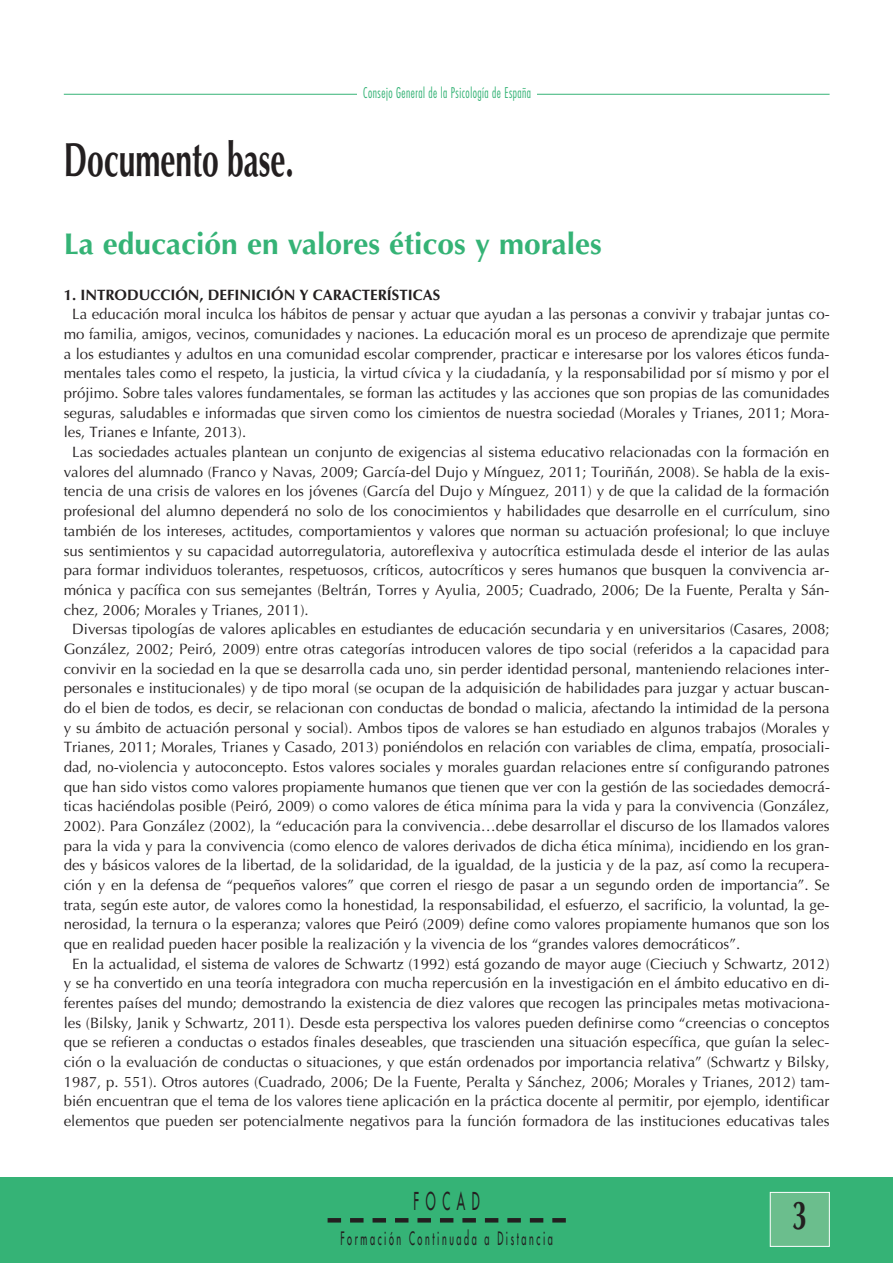
<style>
.page{position:relative;width:893px;height:1263px;background:#fff}
.page>*{position:absolute;margin:0;border:0;box-sizing:border-box;transform-origin:0 0}
.t1{font:700 48px "Optima";color:#231f20;scale:.62 1}
.t2{font:700 40.5px "Optima";color:#231f20;scale:.67 1}
.t3{font:700 30px "Optima";color:#35b376}
.t4{font:24px "Futura";letter-spacing:.55em;color:#231f20;scale:.5 1}
.t5{font:18px "Futura";letter-spacing:.29em;color:#231f20;scale:.5 1}
.t6{font:15px "Optima";color:#231f20}
.t7{font:700 15px "Optima";color:#231f20}
.t8{font:300 condensed 14.4px "Futura";letter-spacing:.04em;color:#35b376;scale:.83 1}
</style>
<div class="page">
<div style="left:0;top:1178px;width:892px;height:85px;background:#35b376"></div>
<hr style="left:64px;top:94px;width:765px;height:1px;background:#35b376">
<svg style="left:341px;top:1218px;width:203px;height:5px"></svg>
<div style="left:327px;top:1218px;width:14px;height:5px;background:#231f20"></div>
<div style="left:552px;top:1218px;width:14px;height:5px;background:#231f20"></div>
<div style="left:770px;top:1193px;width:59px;height:53px;background:#6bbe8d"></div>
<div style="left:770px;top:1192px;width:59px;height:55px;border:1px solid #fff"></div>
<div style="left:357px;top:85px;width:180px;height:37px;background:#fff"></div>
<h1 class="t1" style="left:64px;top:139px;width:372px">Documento base.</h1>
<p class="t8" style="left:363px;top:87px;width:204px">Consejo General de la Psicología de España</p>
<h3 class="t3" style="left:64px;top:232px;width:539px">La educación en valores éticos y morales</h3>
<p class="t7" style="left:64px;top:288px;width:378px">1. INTRODUCCIÓN, DEFINICIÓN Y CARACTERÍSTICAS</p>
<p class="t6" style="left:72px;top:308px;width:758px">La educación moral inculca los hábitos de pensar y actuar que ayudan a las personas a convivir y trabajar juntas co-</p>
<p class="t6" style="left:64px;top:328px;width:767px">mo familia, amigos, vecinos, comunidades y naciones. La educación moral es un proceso de aprendizaje que permite</p>
<p class="t6" style="left:64px;top:347px;width:767px">a los estudiantes y adultos en una comunidad escolar comprender, practicar e interesarse por los valores éticos funda-</p>
<p class="t6" style="left:64px;top:367px;width:767px">mentales tales como el respeto, la justicia, la virtud cívica y la ciudadanía, y la responsabilidad por sí mismo y por el</p>
<p class="t6" style="left:64px;top:387px;width:767px">prójimo. Sobre tales valores fundamentales, se forman las actitudes y las acciones que son propias de las comunidades</p>
<p class="t6" style="left:64px;top:406px;width:767px">seguras, saludables e informadas que sirven como los cimientos de nuestra sociedad (Morales y Trianes, 2011; Mora-</p>
<p class="t6" style="left:64px;top:426px;width:184px">les, Trianes e Infante, 2013).</p>
<p class="t6" style="left:72px;top:446px;width:758px">Las sociedades actuales plantean un conjunto de exigencias al sistema educativo relacionadas con la formación en</p>
<p class="t6" style="left:64px;top:466px;width:767px">valores del alumnado (Franco y Navas, 2009; García-del Dujo y Mínguez, 2011; Touriñán, 2008). Se habla de la exis-</p>
<p class="t6" style="left:64px;top:485px;width:767px">tencia de una crisis de valores en los jóvenes (García del Dujo y Mínguez, 2011) y de que la calidad de la formación</p>
<p class="t6" style="left:64px;top:505px;width:767px">profesional del alumno dependerá no solo de los conocimientos y habilidades que desarrolle en el currículum, sino</p>
<p class="t6" style="left:64px;top:525px;width:767px">también de los intereses, actitudes, comportamientos y valores que norman su actuación profesional; lo que incluye</p>
<p class="t6" style="left:64px;top:544px;width:767px">sus sentimientos y su capacidad autorregulatoria, autoreflexiva y autocrítica estimulada desde el interior de las aulas</p>
<p class="t6" style="left:64px;top:564px;width:767px">para formar individuos tolerantes, respetuosos, críticos, autocríticos y seres humanos que busquen la convivencia ar-</p>
<p class="t6" style="left:64px;top:584px;width:767px">mónica y pacífica con sus semejantes (Beltrán, Torres y Ayulia, 2005; Cuadrado, 2006; De la Fuente, Peralta y Sán-</p>
<p class="t6" style="left:64px;top:603px;width:246px">chez, 2006; Morales y Trianes, 2011).</p>
<p class="t6" style="left:72px;top:623px;width:758px">Diversas tipologías de valores aplicables en estudiantes de educación secundaria y en universitarios (Casares, 2008;</p>
<p class="t6" style="left:64px;top:643px;width:767px">González, 2002; Peiró, 2009) entre otras categorías introducen valores de tipo social (referidos a la capacidad para</p>
<p class="t6" style="left:64px;top:662px;width:767px">convivir en la sociedad en la que se desarrolla cada uno, sin perder identidad personal, manteniendo relaciones inter-</p>
<p class="t6" style="left:64px;top:682px;width:767px">personales e institucionales) y de tipo moral (se ocupan de la adquisición de habilidades para juzgar y actuar buscan-</p>
<p class="t6" style="left:64px;top:702px;width:767px">do el bien de todos, es decir, se relacionan con conductas de bondad o malicia, afectando la intimidad de la persona</p>
<p class="t6" style="left:64px;top:721px;width:767px">y su ámbito de actuación personal y social). Ambos tipos de valores se han estudiado en algunos trabajos (Morales y</p>
<p class="t6" style="left:64px;top:741px;width:767px">Trianes, 2011; Morales, Trianes y Casado, 2013) poniéndolos en relación con variables de clima, empatía, prosociali-</p>
<p class="t6" style="left:64px;top:761px;width:767px">dad, no-violencia y autoconcepto. Estos valores sociales y morales guardan relaciones entre sí configurando patrones</p>
<p class="t6" style="left:64px;top:780px;width:767px">que han sido vistos como valores propiamente humanos que tienen que ver con la gestión de las sociedades democrá-</p>
<p class="t6" style="left:64px;top:800px;width:767px">ticas haciéndolas posible (Peiró, 2009) o como valores de ética mínima para la vida y para la convivencia (González,</p>
<p class="t6" style="left:64px;top:820px;width:767px">2002). Para González (2002), la “educación para la convivencia…debe desarrollar el discurso de los llamados valores</p>
<p class="t6" style="left:64px;top:839px;width:767px">para la vida y para la convivencia (como elenco de valores derivados de dicha ética mínima), incidiendo en los gran-</p>
<p class="t6" style="left:64px;top:859px;width:767px">des y básicos valores de la libertad, de la solidaridad, de la igualdad, de la justicia y de la paz, así como la recupera-</p>
<p class="t6" style="left:64px;top:879px;width:767px">ción y en la defensa de “pequeños valores” que corren el riesgo de pasar a un segundo orden de importancia”. Se</p>
<p class="t6" style="left:64px;top:898px;width:767px">trata, según este autor, de valores como la honestidad, la responsabilidad, el esfuerzo, el sacrificio, la voluntad, la ge-</p>
<p class="t6" style="left:64px;top:918px;width:767px">nerosidad, la ternura o la esperanza; valores que Peiró (2009) define como valores propiamente humanos que son los</p>
<p class="t6" style="left:64px;top:938px;width:678px">que en realidad pueden hacer posible la realización y la vivencia de los “grandes valores democráticos”.</p>
<p class="t6" style="left:72px;top:957px;width:758px">En la actualidad, el sistema de valores de Schwartz (1992) está gozando de mayor auge (Cieciuch y Schwartz, 2012)</p>
<p class="t6" style="left:64px;top:977px;width:767px">y se ha convertido en una teoría integradora con mucha repercusión en la investigación en el ámbito educativo en di-</p>
<p class="t6" style="left:64px;top:997px;width:767px">ferentes países del mundo; demostrando la existencia de diez valores que recogen las principales metas motivaciona-</p>
<p class="t6" style="left:64px;top:1016px;width:767px">les (Bilsky, Janik y Schwartz, 2011). Desde esta perspectiva los valores pueden definirse como “creencias o conceptos</p>
<p class="t6" style="left:64px;top:1036px;width:767px">que se refieren a conductas o estados finales deseables, que trascienden una situación específica, que guían la selec-</p>
<p class="t6" style="left:64px;top:1056px;width:767px">ción o la evaluación de conductas o situaciones, y que están ordenados por importancia relativa” (Schwartz y Bilsky,</p>
<p class="t6" style="left:64px;top:1075px;width:767px">1987, p. 551). Otros autores (Cuadrado, 2006; De la Fuente, Peralta y Sánchez, 2006; Morales y Trianes, 2012) tam-</p>
<p class="t6" style="left:64px;top:1095px;width:767px">bién encuentran que el tema de los valores tiene aplicación en la práctica docente al permitir, por ejemplo, identificar</p>
<p class="t6" style="left:64px;top:1115px;width:767px">elementos que pueden ser potencialmente negativos para la función formadora de las instituciones educativas tales</p>
<h3 class="t4" style="left:413px;top:1189px;width:134px">FOCAD</h3>
<p class="t5" style="left:340px;top:1230px;width:426px">Formación Continuada a Distancia</p>
<h2 class="t2" style="left:792px;top:1199px;width:24px">3</h2>
</div>
